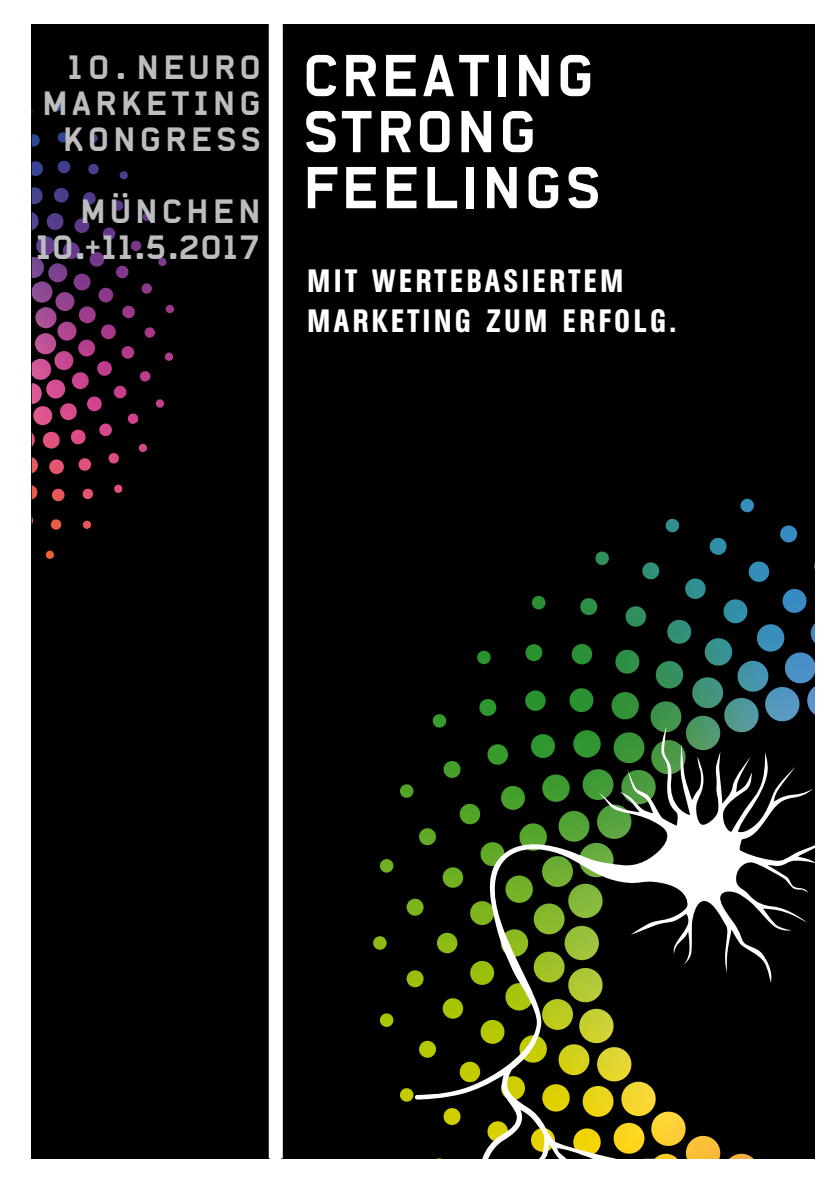
<style>
.page{position:relative;width:840px;height:1191px;background:#fff}
.page>*{position:absolute;margin:0;border:0;box-sizing:border-box;transform-origin:0 0}
.t1{font:56px/56px "Alpha Headline";letter-spacing:.01em;color:#fff}
.t2{font:32px/36px "Alpha Headline";letter-spacing:.08em;color:#bbbdbe;text-align:right}
.t3{font:500 32px/40px "AG Buch Condensed BQ";letter-spacing:.1em;color:#fff}
</style>
<div class="page">
<div style="left:281px;top:24px;width:533px;height:1134px;background:#000"></div>
<svg style="left:373px;top:498px;width:441px;height:660px"></svg>
<div style="left:32px;top:24px;width:238px;height:1134px;background:#000"></div>
<div style="left:268px;top:24px;width:14px;height:1134px;background:#fff"></div>
<svg style="left:32px;top:102px;width:142px;height:457px"></svg>
<svg style="left:414px;top:1045px;width:297px;height:114px"></svg>
<svg style="left:483px;top:726px;width:332px;height:320px"></svg>
<p class="t2" style="left:41px;top:49px;width:221px">10. NEURO<br>MARKETING<br>KONGRESS</p>
<p class="t2" style="left:34px;top:193px;width:228px">MÜNCHEN<br>10.+11.5.2017</p>
<h1 class="t1" style="left:301px;top:47px;width:301px">CREATING<br>STRONG<br>FEELINGS</h1>
<p class="t3" style="left:307px;top:261px;width:370px">MIT WERTEBASIERTEM<br>MARKETING ZUM ERFOLG.</p>
</div>
